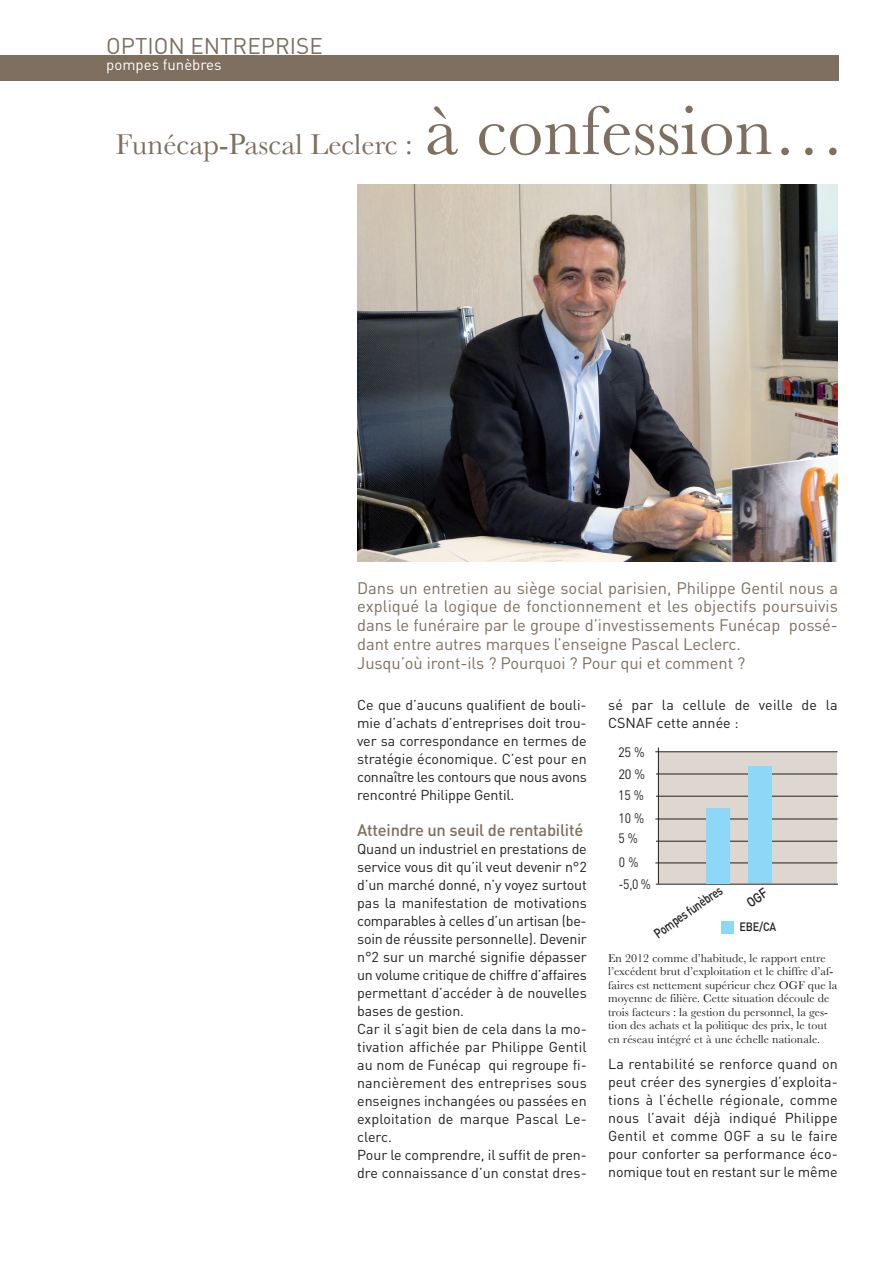
<style>
.page{position:relative;width:893px;height:1263px;background:#fff}
.page>*{position:absolute;margin:0;border:0;box-sizing:border-box;transform-origin:0 0}
.t1{font:72px "Baskerville";color:#7e6f5f}
.t2{font:30px "Baskerville";color:#7e6f5f}
.t3{font:22.5px "DIN";color:#7e6f5f}
.t4{font:16.5px/18.8px "DIN";letter-spacing:-.005em;color:#7e6f5f}
.t5{font:500 16.5px "DIN";letter-spacing:-.015em;color:#7e6f5f}
.t6{font:15px "DIN";color:#fff}
.t7{font:14.25px/18px "DIN";letter-spacing:-.005em;color:#231f20;text-align:justify}
.t8{font:500 13.5px "DIN";color:#231f20;scale:.8 1}
.t9{font:13.5px/20.1px "DIN";letter-spacing:-.005em;color:#231f20;scale:.9 1}
.t10{font:13.5px/21px "DIN";letter-spacing:-.005em;color:#231f20;scale:.95 1}
.t11{font:12px/13.5px "Baskerville";letter-spacing:.005em;color:#231f20}
.t12{font:500 12px "DIN";color:#231f20;scale:.9 1}
</style>
<div class="page">
<div style="left:0;top:55px;width:839px;height:25px;background:#7e6f5f"></div>
<img style="left:357px;top:185px;width:481px;height:376px">
<div style="left:658px;top:752px;width:179px;height:132px;background:#ded7d0"></div>
<hr style="left:655px;top:751px;width:182px;height:1px;background:#231f20">
<hr style="left:656px;top:774px;width:181px;height:1px;background:#231f20">
<hr style="left:656px;top:796px;width:182px;height:1px;background:#231f20">
<hr style="left:655px;top:819px;width:182px;height:1px;background:#231f20">
<hr style="left:656px;top:841px;width:181px;height:1px;background:#231f20">
<hr style="left:655px;top:863px;width:182px;height:1px;background:#231f20">
<hr style="left:656px;top:884px;width:182px;height:1px;background:#231f20">
<hr style="left:658px;top:747px;width:1px;height:137px;background:#231f20">
<div style="left:706px;top:808px;width:23px;height:75px;background:#8dd7f7"></div>
<div style="left:748px;top:766px;width:23px;height:117px;background:#8dd7f7"></div>
<div style="left:721px;top:921px;width:13px;height:12px;background:#8dd7f7"></div>
<h3 class="t3" style="left:106px;top:33px;width:218px">OPTION ENTREPRISE</h3>
<p class="t6" style="left:106px;top:56px;width:117px">pompes funèbres</p>
<h2 class="t2" style="left:115px;top:127px;width:299px">Funécap-Pascal Leclerc :</h2>
<h1 class="t1" style="left:425px;top:89px;width:422px">à confession…</h1>
<p class="t4" style="left:357px;top:578px;width:482px">Dans un entretien au siège social parisien, Philippe Gentil nous a expliqué la logique de fonctionnement et les objectifs poursuivis dans le funéraire par le groupe d’investissements Funécap possé&shy;dant entre autres marques l’enseigne Pascal Leclerc.<br>Jusqu’où iront-ils ? Pourquoi ? Pour qui et comment ?</p>
<p class="t7" style="left:608px;top:696px;width:231px">sé par la cellule de veille de la<br>CSNAF cette année :</p>
<p class="t10" style="left:618px;top:742px;width:30px">25 %</p>
<p class="t7" style="left:357px;top:696px;width:231px">Ce que d’aucuns qualifient de bouli&shy;mie d’achats d’entreprises doit trou&shy;ver sa correspondance en termes de stratégie économique. C’est pour en connaître les contours que nous avons rencontré Philippe Gentil.</p>
<p class="t5" style="left:357px;top:820px;width:228px">Atteindre un seuil de rentabilité</p>
<p class="t7" style="left:357px;top:840px;width:231px;text-align:left">Quand un industriel en prestations de service vous dit qu’il veut devenir n°2 d’un marché donné, n’y voyez surtout pas la manifestation de motivations comparables à celles d’un artisan (be&shy;soin de réussite personnelle). Devenir n°2 sur un marché signifie dépasser un volume critique de chiffre d’affaires permettant d’accéder à de nouvelles bases de gestion.<br>Car il s’agit bien de cela dans la mo&shy;tivation affichée par Philippe Gentil au nom de Funécap qui regroupe fi&shy;nancièrement des entreprises sous enseignes inchangées ou passées en exploitation de marque Pascal Le&shy;clerc.<br>Pour le comprendre, il suffit de pren&shy;dre connaissance d’un constat dres-</p>
<p class="t10" style="left:618px;top:764px;width:30px">20 %<br>15 %</p>
<p class="t9" style="left:618px;top:808px;width:30px">10 %<br>5 %</p>
<p class="t9" style="left:619px;top:852px;width:23px">0 %</p>
<p class="t9" style="left:618px;top:874px;width:38px">-5,0 %</p>
<p class="t8" style="left:651px;top:928px;width:102px;rotate:-35deg">Pompes funèbres</p>
<p class="t12" style="left:739px;top:919px;width:42px">EBE/CA</p>
<p class="t11" style="left:608px;top:951px;width:231px">En 2012 comme d’habitude, le rapport entre l’excédent brut d’exploitation et le chiffre d’af&shy;faires est nettement supérieur chez OGF que la moyenne de filière. Cette situation découle de trois facteurs : la gestion du personnel, la ges&shy;tion des achats et la politique des prix, le tout en réseau intégré et à une échelle nationale.</p>
<p class="t7" style="left:608px;top:1055px;width:231px">La rentabilité se renforce quand on peut créer des synergies d’exploita&shy;tions à l’échelle régionale, comme nous l’avait déjà indiqué Philippe Gentil et comme OGF a su le faire pour conforter sa performance éco&shy;nomique tout en restant sur le même</p>
</div>
